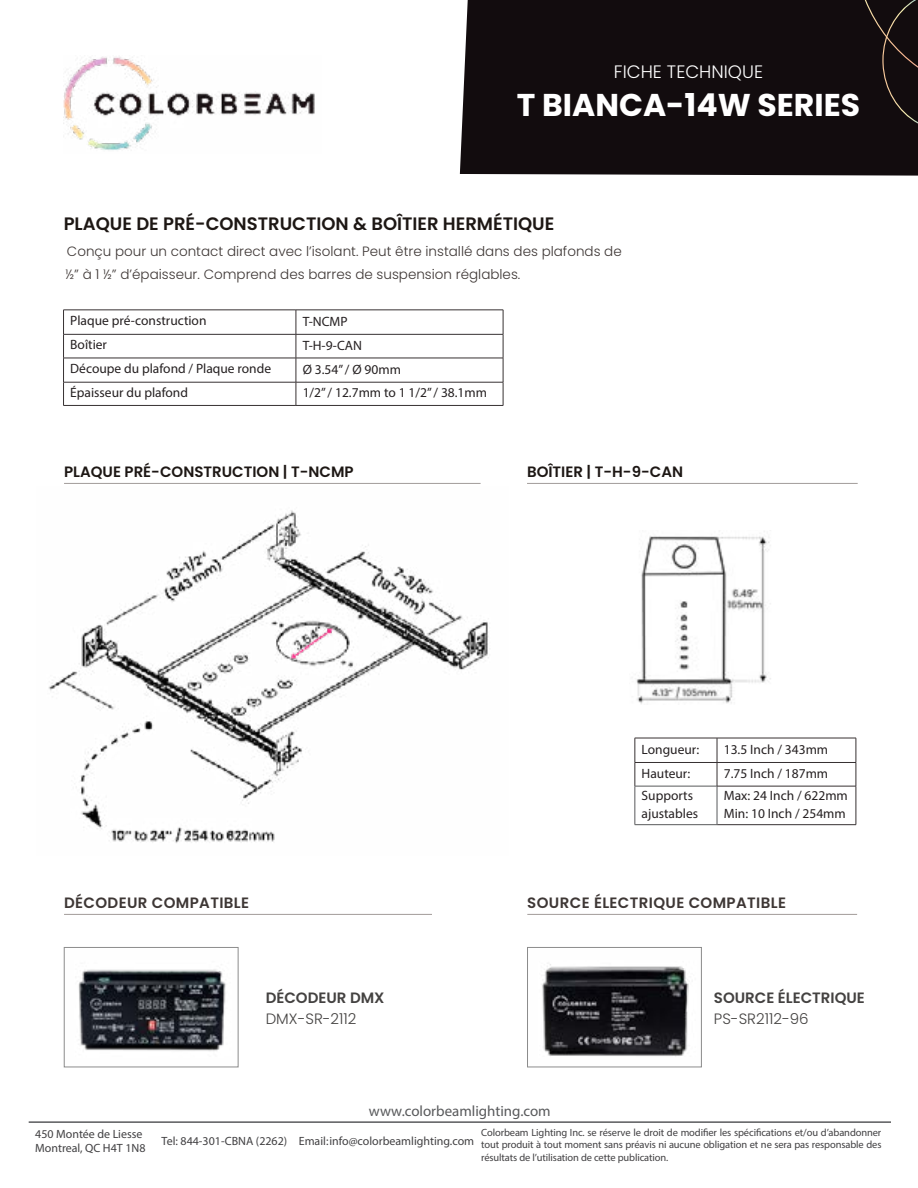
<style>
.page{position:relative;width:918px;height:1188px;background:#fff}
.page>*{position:absolute;margin:0;border:0;box-sizing:border-box;transform-origin:0 0}
.t1{font:700 31.5px "Poppins";color:#fff}
.t2{font:600 18px "Poppins";color:#1d1714}
.t3{font:300 18px "Poppins";color:#fff}
.t4{font:600 15px "Poppins";color:#1d1714}
.t5{font:600 15px "Poppins";letter-spacing:.025em;color:#3e3735}
.t6{font:600 15px "Poppins";color:#444241}
.t7{font:15px "Myriad Pro";color:#58595b}
.t8{font:300 15px "Poppins";color:#444241}
.t9{font:13.5px/18px "Myriad Pro";color:#252021}
.t10{font:300 13.5px/22.5px "Poppins";color:#3e3735}
.t11{font:12px/14.4px "Myriad Pro";color:#414042}
.t12{font:10.5px/12.6px "Myriad Pro";letter-spacing:-.01em;color:#414042;text-align:justify}
.s1{font-size:18px;color:#fff}
</style>
<div class="page">
<div style="left:460px;top:0;width:458px;height:176px;background:#120c0e"></div>
<svg style="left:865px;top:0;width:53px;height:124px;background:#1b1414"></svg>
<hr style="left:29px;top:1121px;width:862px;height:2px;background:#58595b">
<img style="left:64px;top:56px;width:251px;height:94px">
<img style="left:636px;top:531px;width:135px;height:173px">
<hr style="left:63px;top:310px;width:233px;height:1px;background:#373132">
<hr style="left:63px;top:334px;width:233px;height:1px;background:#373132">
<hr style="left:63px;top:358px;width:233px;height:1px;background:#373132">
<hr style="left:63px;top:382px;width:233px;height:1px;background:#373132">
<hr style="left:63px;top:405px;width:233px;height:1px;background:#373132">
<svg style="left:63px;top:310px;width:1px;height:95px"></svg>
<hr style="left:296px;top:358px;width:207px;height:1px;background:#373132">
<hr style="left:296px;top:382px;width:207px;height:1px;background:#373132">
<hr style="left:296px;top:405px;width:207px;height:1px;background:#373132">
<hr style="left:296px;top:334px;width:207px;height:1px;background:#373132">
<hr style="left:296px;top:310px;width:207px;height:1px;background:#373132">
<svg style="left:296px;top:310px;width:1px;height:95px"></svg>
<svg style="left:503px;top:310px;width:1px;height:95px"></svg>
<img style="left:48px;top:510px;width:442px;height:333px">
<hr style="left:64px;top:483px;width:417px;height:1px;background:#a29c9a">
<hr style="left:527px;top:483px;width:331px;height:1px;background:#a29c9a">
<hr style="left:635px;top:738px;width:82px;height:1px;background:#373132">
<hr style="left:635px;top:762px;width:82px;height:1px;background:#373132">
<svg style="left:635px;top:738px;width:1px;height:48px"></svg>
<hr style="left:635px;top:786px;width:82px;height:1px;background:#58595b">
<hr style="left:635px;top:786px;width:1px;height:38px;background:#58595b">
<hr style="left:717px;top:786px;width:1px;height:38px;background:#58595b">
<hr style="left:635px;top:824px;width:82px;height:1px;background:#58595b">
<hr style="left:717px;top:786px;width:139px;height:1px;background:#373132">
<hr style="left:717px;top:824px;width:139px;height:1px;background:#373132">
<hr style="left:717px;top:762px;width:139px;height:1px;background:#373132">
<hr style="left:717px;top:738px;width:139px;height:1px;background:#373132">
<svg style="left:717px;top:738px;width:1px;height:48px"></svg>
<svg style="left:856px;top:738px;width:1px;height:48px"></svg>
<hr style="left:856px;top:786px;width:1px;height:38px;background:#373132">
<hr style="left:64px;top:914px;width:368px;height:1px;background:#a29c9a">
<hr style="left:527px;top:914px;width:330px;height:1px;background:#a29c9a">
<img style="left:78px;top:969px;width:148px;height:82px">
<div style="left:64px;top:947px;width:174px;height:120px;border:1px solid #8c8c8c"></div>
<img style="left:542px;top:964px;width:147px;height:93px">
<div style="left:527px;top:947px;width:175px;height:120px;border:1px solid #8c8c8c"></div>
<h2 class="t3" style="left:614px;top:62px;width:151px">FICHE TECHNIQUE</h2>
<h1 class="t1" style="left:517px;top:87px;width:345px">T BIANCA-14W SERIES</h1>
<h2 class="t2" style="left:64px;top:213px;width:492px">PLAQUE DE PRÉ-CONSTRUCTION &amp; BOÎTIER HERMÉTIQUE</h2>
<p class="t10" style="left:66px;top:240px;width:559px">Conçu pour un contact direct avec l’isolant. Peut être installé dans des plafonds de ½” à 1 ½” d’épaisseur. Comprend des barres de suspension réglables. <span class="s1">N CONTACT</span></p>
<p class="t9" style="left:70px;top:312px;width:138px">Plaque pré-construction</p>
<p class="t9" style="left:303px;top:312px;width:46px">T-NCMP</p>
<p class="t9" style="left:70px;top:336px;width:38px">Boîtier</p>
<p class="t9" style="left:303px;top:336px;width:61px">T-H-9-CAN</p>
<p class="t9" style="left:70px;top:360px;width:202px">Découpe du plafond / Plaque ronde</p>
<p class="t9" style="left:303px;top:360px;width:100px">Ø 3.54’’ / Ø 90mm</p>
<p class="t9" style="left:70px;top:383px;width:119px">Épaisseur du plafond</p>
<p class="t9" style="left:303px;top:384px;width:186px">1/2” / 12.7mm to 1 1/2’’ / 38.1mm</p>
<p class="t4" style="left:64px;top:463px;width:291px">PLAQUE PRÉ-CONSTRUCTION | T-NCMP</p>
<p class="t4" style="left:527px;top:463px;width:158px">BOÎTIER | T-H-9-CAN</p>
<p class="t9" style="left:642px;top:740px;width:59px">Longueur:</p>
<p class="t9" style="left:724px;top:740px;width:106px">13.5 Inch / 343mm</p>
<p class="t9" style="left:642px;top:764px;width:50px">Hauteur:</p>
<p class="t9" style="left:724px;top:764px;width:106px">7.75 Inch / 187mm</p>
<p class="t9" style="left:642px;top:786px;width:58px">Supports ajustables</p>
<p class="t9" style="left:724px;top:786px;width:126px">Max: 24 Inch / 622mm<br>Min: 10 Inch / 254mm</p>
<p class="t5" style="left:64px;top:894px;width:187px">DÉCODEUR COMPATIBLE</p>
<p class="t5" style="left:527px;top:894px;width:260px">SOURCE ÉLECTRIQUE COMPATIBLE</p>
<p class="t6" style="left:266px;top:989px;width:120px">DÉCODEUR DMX</p>
<p class="t8" style="left:266px;top:1010px;width:92px">DMX-SR-2112</p>
<p class="t7" style="left:369px;top:1102px;width:183px">www.colorbeamlighting.com</p>
<p class="t6" style="left:714px;top:989px;width:153px">SOURCE ÉLECTRIQUE</p>
<p class="t8" style="left:714px;top:1010px;width:96px">PS-SR2112-96</p>
<p class="t11" style="left:35px;top:1127px;width:112px">450 Montée de Liesse<br>Montreal, QC H4T 1N8</p>
<p class="t11" style="left:299px;top:1133px;width:177px">Email: info@colorbeamlighting.com</p>
<p class="t12" style="left:481px;top:1126px;width:402px">Colorbeam Lighting Inc. se réserve le droit de modifier les spécifications et/ou d’abandonner tout produit à tout moment sans préavis ni aucune obligation et ne sera pas responsable des résultats de l’utilisation de cette publication.</p>
<p class="t11" style="left:162px;top:1133px;width:127px">Tel: 844-301-CBNA (2262)</p>
</div>
